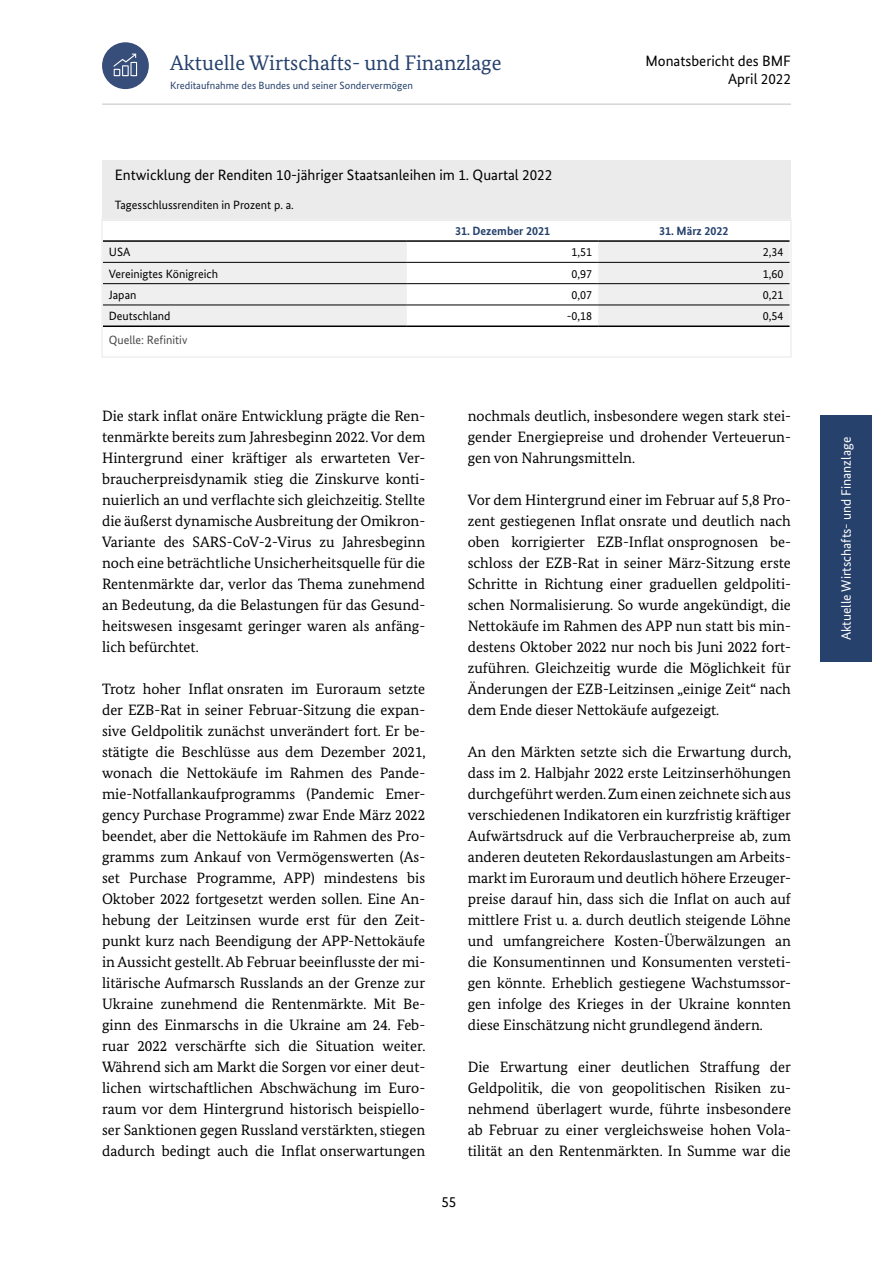
<style>
.page{position:relative;width:893px;height:1263px;background:#fff}
.page>*{position:absolute;margin:0;border:0;box-sizing:border-box;transform-origin:0 0}
.t1{font:21px "Bundes Serif";color:#26416c}
.t2{font:15px/21px "Bundes Serif";color:#000;text-align:justify}
.t3{font:15px/18px "Bundes Sans";color:#000;text-align:right}
.t4{font:13.5px "Bundes Sans";color:#fff}
.t5{font:12px "Bundes Sans";color:#000}
.t6{font:700 12px "Bundes Sans";color:#26416c}
.t7{font:12px "Bundes Sans";color:#484848}
.t8{font:10.5px "Bundes Sans";color:#26416c}
</style>
<div class="page">
<div style="left:821px;top:415px;width:51px;height:247px;background:#26416c"></div>
<div style="left:102px;top:42px;width:47px;height:47px;background:#374d7a;border-radius:50%"></div>
<svg style="left:114px;top:54px;width:23px;height:22px"></svg>
<hr style="left:102px;top:103px;width:689px;height:2px;background:#d6d6d6">
<div style="left:102px;top:160px;width:689px;height:28px;background:#ebebeb"></div>
<div style="left:102px;top:187px;width:689px;height:34px;background:#ebebeb"></div>
<svg style="left:104px;top:242px;width:685px;height:83px;fill:#efefef"></svg>
<hr style="left:103px;top:262px;width:304px;height:1px;background:#000">
<hr style="left:407px;top:262px;width:191px;height:1px;background:#000">
<hr style="left:598px;top:262px;width:191px;height:1px;background:#000">
<hr style="left:103px;top:283px;width:304px;height:1px;background:#000">
<hr style="left:407px;top:283px;width:191px;height:1px;background:#000">
<hr style="left:598px;top:283px;width:191px;height:1px;background:#000">
<hr style="left:103px;top:305px;width:304px;height:1px;background:#000">
<hr style="left:407px;top:305px;width:191px;height:1px;background:#000">
<hr style="left:598px;top:305px;width:191px;height:1px;background:#000">
<hr style="left:103px;top:325px;width:304px;height:2px;background:#000">
<hr style="left:407px;top:325px;width:191px;height:2px;background:#000">
<hr style="left:598px;top:325px;width:191px;height:2px;background:#000">
<hr style="left:103px;top:240px;width:304px;height:2px;background:#000">
<hr style="left:407px;top:240px;width:191px;height:2px;background:#000">
<hr style="left:598px;top:240px;width:191px;height:2px;background:#000">
<div style="left:101px;top:218px;width:691px;height:140px;border:2px solid #efefef"></div>
<h1 class="t1" style="left:170px;top:50px;width:333px">Aktuelle Wirtschafts- und Finanzlage</h1>
<p class="t8" style="left:170px;top:79px;width:244px">Kreditaufnahme des Bundes und seiner Sondervermögen</p>
<p class="t3" style="left:115px;top:166px;width:439px">Entwicklung der Renditen 10-jähriger Staatsanleihen im 1. Quartal 2022</p>
<p class="t5" style="left:115px;top:198px;width:180px">Tagesschlussrenditen in Prozent p. a.</p>
<p class="t3" style="left:645px;top:51px;width:147px">Monatsbericht des BMF<br>April 2022</p>
<p class="t6" style="left:455px;top:224px;width:96px">31. Dezember 2021</p>
<p class="t6" style="left:659px;top:224px;width:71px">31. März 2022</p>
<p class="t5" style="left:109px;top:245px;width:23px">USA</p>
<p class="t5" style="left:571px;top:245px;width:22px">1,51</p>
<p class="t5" style="left:763px;top:245px;width:22px">2,34</p>
<p class="t5" style="left:109px;top:266px;width:111px">Vereinigtes Königreich</p>
<p class="t5" style="left:571px;top:266px;width:22px">0,97</p>
<p class="t5" style="left:763px;top:266px;width:22px">1,60</p>
<p class="t5" style="left:109px;top:287px;width:29px">Japan</p>
<p class="t5" style="left:571px;top:287px;width:22px">0,07</p>
<p class="t5" style="left:763px;top:287px;width:22px">0,21</p>
<p class="t5" style="left:109px;top:309px;width:63px">Deutschland</p>
<p class="t5" style="left:567px;top:309px;width:27px">-0,18</p>
<p class="t5" style="left:763px;top:309px;width:22px">0,54</p>
<p class="t7" style="left:109px;top:333px;width:80px">Quelle: Refinitiv</p>
<p class="t2" style="left:102px;top:405px;width:325px">Die stark inflat onäre Entwicklung prägte die Ren&shy;tenmärkte bereits zum Jahresbeginn 2022. Vor dem Hintergrund einer kräftiger als erwarteten Ver&shy;braucherpreisdynamik stieg die Zinskurve konti&shy;nuierlich an und verflachte sich gleichzeitig. Stellte die äußerst dynamische Ausbreitung der Omikron-Variante des SARS-CoV-2-Virus zu Jahresbeginn noch eine beträchtliche Unsicherheitsquelle für die Rentenmärkte dar, verlor das Thema zunehmend an Bedeutung, da die Belastungen für das Gesund&shy;heitswesen insgesamt geringer waren als anfäng&shy;lich befürchtet.</p>
<p class="t2" style="left:102px;top:678px;width:325px">Trotz hoher Inflat onsraten im Euroraum setzte der EZB-Rat in seiner Februar-Sitzung die expan&shy;sive Geldpolitik zunächst unverändert fort. Er be&shy;stätigte die Beschlüsse aus dem Dezember 2021, wonach die Nettokäufe im Rahmen des Pande&shy;mie-Notfallankaufprogramms (Pandemic Emer&shy;gency Purchase Programme) zwar Ende März 2022 beendet, aber die Nettokäufe im Rahmen des Pro&shy;gramms zum Ankauf von Vermögenswerten (As&shy;set Purchase Programme, APP) mindestens bis Oktober 2022 fortgesetzt werden sollen. Eine An&shy;hebung der Leitzinsen wurde erst für den Zeit&shy;punkt kurz nach Beendigung der APP-Nettokäufe in Aussicht gestellt. Ab Februar beeinflusste der mi&shy;litärische Aufmarsch Russlands an der Grenze zur Ukraine zunehmend die Rentenmärkte. Mit Be&shy;ginn des Einmarschs in die Ukraine am 24. Feb&shy;ruar 2022 verschärfte sich die Situation weiter.<br>Während sich am Markt die Sorgen vor einer deut&shy;lichen wirtschaftlichen Abschwächung im Euro&shy;raum vor dem Hintergrund historisch beispiello&shy;ser Sanktionen gegen Russland verstärkten, stiegen dadurch bedingt auch die Inflat onserwartungen</p>
<p class="t2" style="left:468px;top:405px;width:325px">nochmals deutlich, insbesondere wegen stark stei&shy;gender Energiepreise und drohender Verteuerun&shy;gen von Nahrungsmitteln.</p>
<p class="t2" style="left:468px;top:489px;width:325px">Vor dem Hintergrund einer im Februar auf 5,8 Pro&shy;zent gestiegenen Inflat onsrate und deutlich nach oben korrigierter EZB-Inflat onsprognosen be&shy;schloss der EZB-Rat in seiner März-Sitzung erste Schritte in Richtung einer graduellen geldpoliti&shy;schen Normalisierung. So wurde angekündigt, die Nettokäufe im Rahmen des APP nun statt bis min&shy;destens Oktober 2022 nur noch bis Juni 2022 fort&shy;zuführen. Gleichzeitig wurde die Möglichkeit für Änderungen der EZB-Leitzinsen „einige Zeit“ nach dem Ende dieser Nettokäufe aufgezeigt.</p>
<p class="t2" style="left:468px;top:741px;width:325px">An den Märkten setzte sich die Erwartung durch, dass im 2. Halbjahr 2022 erste Leitzinserhöhungen durchgeführt werden. Zum einen zeichnete sich aus verschiedenen Indikatoren ein kurzfristig kräftiger Aufwärtsdruck auf die Verbraucherpreise ab, zum anderen deuteten Rekordauslastungen am Arbeits&shy;markt im Euroraum und deutlich höhere Erzeuger&shy;preise darauf hin, dass sich die Inflat on auch auf mittlere Frist u. a. durch deutlich steigende Löhne und umfangreichere Kosten-Überwälzungen an die Konsumentinnen und Konsumenten versteti&shy;gen könnte. Erheblich gestiegene Wachstumssor&shy;gen infolge des Krieges in der Ukraine konnten diese Einschätzung nicht grundlegend ändern.</p>
<p class="t2" style="left:468px;top:1056px;width:325px">Die Erwartung einer deutlichen Straffung der Geldpolitik, die von geopolitischen Risiken zu&shy;nehmend überlagert wurde, führte insbesondere ab Februar zu einer vergleichsweise hohen Vola&shy;tilität an den Rentenmärkten. In Summe war die</p>
<p class="t3" style="left:441px;top:1192px;width:16px">55</p>
<p class="t4" style="left:838px;top:640px;width:205px;rotate:-90deg">Aktuelle Wirtschafts- und Finanzlage</p>
</div>
